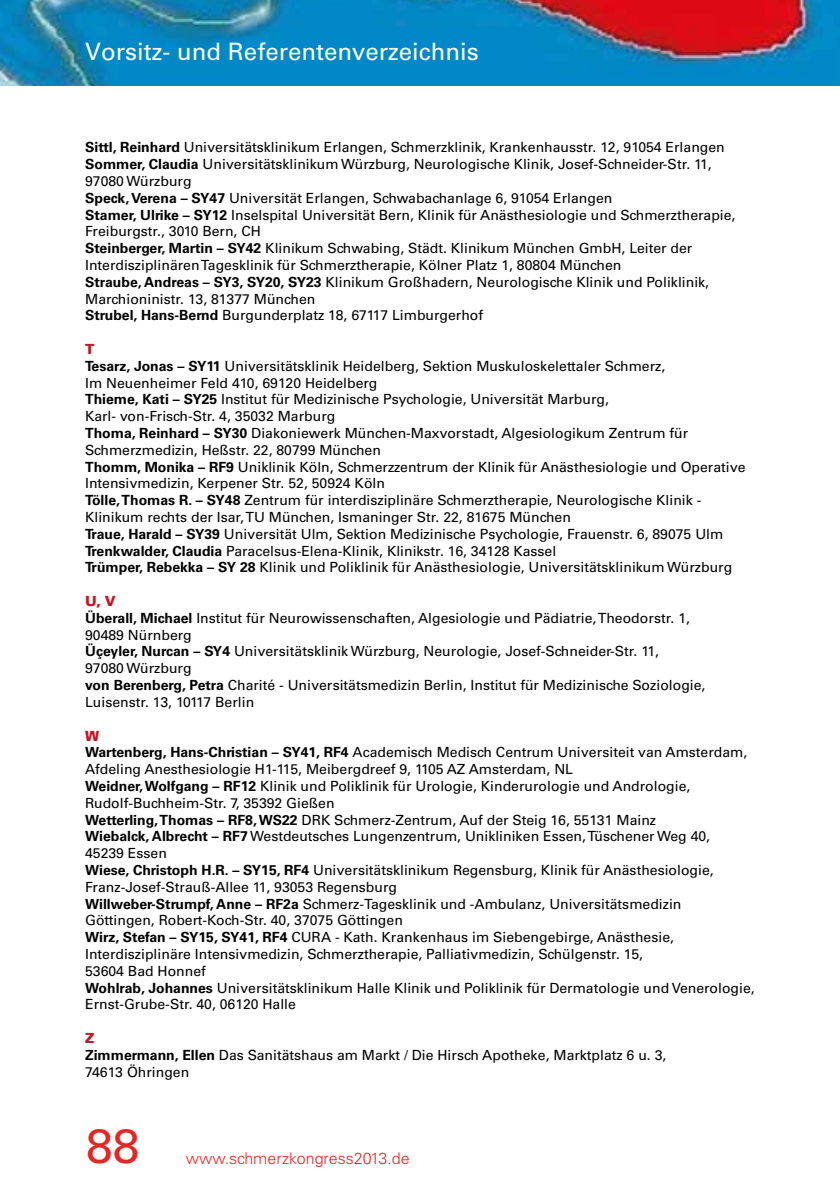
<style>
.page{position:relative;width:840px;height:1191px;background:#fff}
.page>*{position:absolute;margin:0;border:0;box-sizing:border-box;transform-origin:0 0}
.t1{font:48px "Univers LT";color:#e52622}
.t2{font:24px "Univers LT";color:#fff}
.t3{font:300 16px "Univers LT";color:#e52622}
.t4{font:14px/16.8px "Univers LT";color:#000}
.s1{font-weight:700}
.s2{font-weight:900;color:#c61624}
</style>
<div class="page">
<img style="left:0;top:0;width:839px;height:85px">
<h2 class="t2" style="left:85px;top:37px;width:395px">Vorsitz- und Referentenverzeichnis</h2>
<p class="t4" style="left:85px;top:139px;width:651px"><span class="s1">Sittl, Reinhard</span> Universitätsklinikum Erlangen, Schmerzklinik, Krankenhausstr. 12, 91054 Erlangen <span class="s1">Sommer, Claudia</span> Universitätsklinikum Würzburg, Neurologische Klinik, Josef-Schneider-Str. 11, 97080 Würzburg<br><span class="s1">Speck, Verena – SY47</span> Universität Erlangen, Schwabachanlage 6, 91054 Erlangen<br><span class="s1">Stamer, Ulrike – SY12</span> Inselspital Universität Bern, Klinik für Anästhesiologie und Schmerztherapie, Freiburgstr., 3010 Bern, CH<br><span class="s1">Steinberger, Martin – SY42</span> Klinikum Schwabing, Städt. Klinikum München GmbH, Leiter der Interdisziplinären Tagesklinik für Schmerztherapie, Kölner Platz 1, 80804 München<br><span class="s1">Straube, Andreas – SY3, SY20, SY23</span> Klinikum Großhadern, Neurologische Klinik und Poliklinik, Marchioninistr. 13, 81377 München<br><span class="s1">Strubel, Hans-Bernd</span> Burgunderplatz 18, 67117 Limburgerhof</p>
<p class="t4" style="left:85px;top:341px;width:661px"><span class="s2">T<br></span><span class="s1">Tesarz, Jonas – SY11</span> Universitätsklinik Heidelberg, Sektion Muskuloskelettaler Schmerz,<br>Im Neuenheimer Feld 410, 69120 Heidelberg<br><span class="s1">Thieme, Kati – SY25</span> Institut für Medizinische Psychologie, Universität Marburg,<br>Karl- von-Frisch-Str. 4, 35032 Marburg<br><span class="s1">Thoma, Reinhard – SY30</span> Diakoniewerk München-Maxvorstadt, Algesiologikum Zentrum für Schmerzmedizin, Heßstr. 22, 80799 München<br><span class="s1">Thomm, Monika – RF9</span> Uniklinik Köln, Schmerzzentrum der Klinik für Anästhesiologie und Operative Intensivmedizin, Kerpener Str. 52, 50924 Köln<br><span class="s1">Tölle, Thomas R. – SY48</span> Zentrum für interdisziplinäre Schmerztherapie, Neurologische Klinik - Klinikum rechts der Isar, TU München, Ismaninger Str. 22, 81675 München<br><span class="s1">Traue, Harald – SY39</span> Universität Ulm, Sektion Medizinische Psychologie, Frauenstr. 6, 89075 Ulm <span class="s1">Trenkwalder, Claudia</span> Paracelsus-Elena-Klinik, Klinikstr. 16, 34128 Kassel<br><span class="s1">Trümper, Rebekka – SY 28</span> Klinik und Poliklinik für Anästhesiologie, Universitätsklinikum Würzburg</p>
<p class="t4" style="left:85px;top:593px;width:621px"><span class="s2">U, V<br></span><span class="s1">Überall, Michael</span> Institut für Neurowissenschaften, Algesiologie und Pädiatrie, Theodorstr. 1, 90489 Nürnberg<br><span class="s1">Üçeyler, Nurcan – SY4</span> Universitätsklinik Würzburg, Neurologie, Josef-Schneider-Str. 11,<br>97080 Würzburg<br><span class="s1">von Berenberg, Petra</span> Charité - Universitätsmedizin Berlin, Institut für Medizinische Soziologie, Luisenstr. 13, 10117 Berlin</p>
<p class="t4" style="left:85px;top:727px;width:670px"><span class="s2">W<br></span><span class="s1">Wartenberg, Hans-Christian – SY41, RF4</span> Academisch Medisch Centrum Universiteit van Amsterdam, Afdeling Anesthesiologie H1-115, Meibergdreef 9, 1105 AZ Amsterdam, NL<br><span class="s1">Weidner, Wolfgang – RF12</span> Klinik und Poliklinik für Urologie, Kinderurologie und Andrologie, Rudolf-Buchheim-Str. 7, 35392 Gießen<br><span class="s1">Wetterling, Thomas – RF8, WS22</span> DRK Schmerz-Zentrum, Auf der Steig 16, 55131 Mainz<br><span class="s1">Wiebalck, Albrecht – RF7</span> Westdeutsches Lungenzentrum, Unikliniken Essen, Tüschener Weg 40,<br>45239 Essen<br><span class="s1">Wiese, Christoph H.R. – SY15, RF4</span> Universitätsklinikum Regensburg, Klinik für Anästhesiologie, Franz-Josef-Strauß-Allee 11, 93053 Regensburg<br><span class="s1">Willweber-Strumpf, Anne – RF2a</span> Schmerz-Tagesklinik und -Ambulanz, Universitätsmedizin<br>Göttingen, Robert-Koch-Str. 40, 37075 Göttingen<br><span class="s1">Wirz, Stefan – SY15, SY41, RF4</span> CURA - Kath. Krankenhaus im Siebengebirge, Anästhesie, Interdisziplinäre Intensivmedizin, Schmerztherapie, Palliativmedizin, Schülgenstr. 15,<br>53604 Bad Honnef<br><span class="s1">Wohlrab, Johannes</span> Universitätsklinikum Halle Klinik und Poliklinik für Dermatologie und Venerologie, Ernst-Grube-Str. 40, 06120 Halle</p>
<p class="t4" style="left:85px;top:1029px;width:582px"><span class="s2">Z<br></span><span class="s1">Zimmermann, Ellen</span> Das Sanitätshaus am Markt / Die Hirsch Apotheke, Marktplatz 6 u. 3,<br>74613 Öhringen</p>
<h1 class="t1" style="left:86px;top:1117px;width:55px">88</h1>
<p class="t3" style="left:186px;top:1149px;width:225px">www.schmerzkongress2013.de</p>
</div>
